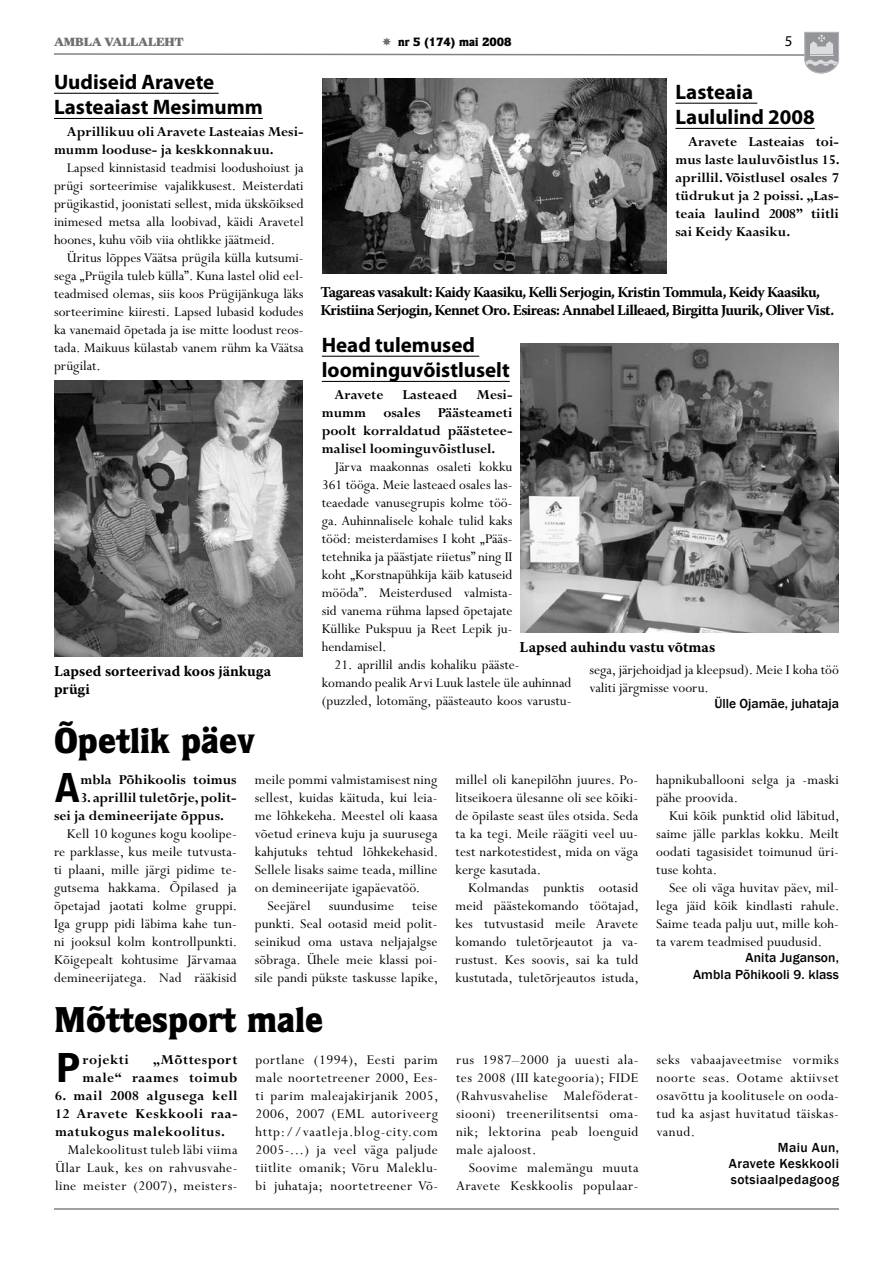
<style>
.page{position:relative;width:893px;height:1263px;background:#fff}
.page>*{position:absolute;margin:0;border:0;box-sizing:border-box;transform-origin:0 0}
.t1{font:900 39.45px "Bell Gothic Std";color:#000}
.t2{font:900 36px "Quorum Std";color:#000}
.t3{font:700 21px/25.2px "Myriad Pro";color:#000}
.t4{font:15px/18px "Perpetua Std";letter-spacing:.01em;color:#000;text-align:justify}
.t5{font:700 15px/18px "Perpetua Std";color:#000;text-align:justify}
.t6{font:700 15px/18px "Warnock Pro";letter-spacing:-.035em;color:#000}
.t7{font:15px/18px "Perpetua Std";letter-spacing:.03em;color:#000;text-align:right}
.t8{font:700 15px/18px "Perpetua Std";letter-spacing:.03em;color:#000;text-align:right}
.t9{font:700 15px/18px "Warnock Pro";letter-spacing:.005em;color:#000}
.t10{font:700 15px "Warnock Pro";color:#000}
.t11{font:15px "Myriad Pro";color:#000}
.t12{font:500 13.5px/16.2px "Franklin Gothic";letter-spacing:.01em;color:#000;text-align:right}
.t13{font:900 12px "Quorum Std";color:#000}
.t14{font:900 12px "Farnham Display";color:#6d6f71}
</style>
<div class="page">
<hr style="left:54px;top:1208px;width:785px;height:2px;background:#808285">
<div style="left:804px;top:32px;width:35px;height:27px;background:#939598;border:1px solid #b0b2b4"></div>
<hr style="left:54px;top:93px;width:165px;height:1px;background:#000">
<hr style="left:54px;top:118px;width:209px;height:1px;background:#000">
<img style="left:54px;top:381px;width:249px;height:276px">
<img style="left:323px;top:79px;width:343px;height:194px">
<hr style="left:675px;top:103px;width:82px;height:1px;background:#000">
<hr style="left:675px;top:128px;width:140px;height:1px;background:#000">
<hr style="left:322px;top:356px;width:157px;height:1px;background:#000">
<hr style="left:322px;top:381px;width:188px;height:1px;background:#000">
<img style="left:521px;top:343px;width:318px;height:290px">
<svg style="left:54px;top:35px;width:785px;height:39px"></svg>
<p class="t14" style="left:54px;top:35px;width:131px">AMBLA VALLALEHT</p>
<p class="t13" style="left:398px;top:34px;width:115px">nr 5 (174) mai 2008</p>
<p class="t11" style="left:785px;top:32px;width:9px">5</p>
<h3 class="t3" style="left:54px;top:68px;width:210px">Uudiseid Aravete<br>Lasteaiast Mesimumm</h3>
<p class="t5" style="left:54px;top:123px;width:251px;text-indent:13px">Aprillikuu oli Aravete Lasteaias Mesi&shy;mumm looduse- ja keskkonnakuu.</p>
<p class="t4" style="left:54px;top:159px;width:251px;text-indent:13px">Lapsed kinnistasid teadmisi loodushoiust ja prügi sorteerimise vajalikkusest. Meisterdati prügikastid, joonistati sellest, mida ükskõiksed inimesed metsa alla loobivad, käidi Aravetel hoones, kuhu võib viia ohtlikke jäätmeid.</p>
<p class="t4" style="left:54px;top:249px;width:251px;text-indent:13px">Üritus lõppes Väätsa prügila külla kutsumi&shy;sega „Prügila tuleb külla”. Kuna lastel olid eel&shy;teadmised olemas, siis koos Prügijänkuga läks sorteerimine kiiresti. Lapsed lubasid kodudes ka vanemaid õpetada ja ise mitte loodust reos&shy;tada. Maikuus külastab vanem rühm ka Väätsa prügilat.</p>
<h3 class="t3" style="left:675px;top:78px;width:141px">Lasteaia<br>Laululind 2008</h3>
<p class="t5" style="left:675px;top:133px;width:166px;text-indent:13px">Aravete Lasteaias toi&shy;mus laste lauluvõistlus 15. aprillil. Võistlusel osales 7 tüdrukut ja 2 poissi. „Las&shy;teaia laulind 2008” tiitli sai Keidy Kaasiku.</p>
<p class="t6" style="left:320px;top:282px;width:515px">Tagareas vasakult: Kaidy Kaasiku, Kelli Serjogin, Kristin Tommula, Keidy Kaasiku,<br>Kristiina Serjogin, Kennet Oro. Esireas: Annabel Lilleaed, Birgitta Juurik, Oliver Vist.</p>
<h3 class="t3" style="left:322px;top:331px;width:189px">Head tulemused loominguvõistluselt</h3>
<p class="t5" style="left:335px;top:386px;width:50px">Aravete</p>
<p class="t5" style="left:403px;top:386px;width:56px">Lasteaed</p>
<p class="t5" style="left:322px;top:386px;width:192px;text-indent:155px">Mesi&shy;mumm osales Päästeameti poolt korraldatud päästetee&shy;malisel loominguvõistlusel.</p>
<p class="t4" style="left:322px;top:458px;width:192px;text-indent:13px">Järva maakonnas osaleti kokku 361 tööga. Meie lasteaed osales las&shy;teaedade vanusegrupis kolme töö&shy;ga. Auhinnalisele kohale tulid kaks tööd: meisterdamises I koht „Pääs&shy;tetehnika ja päästjate riietus” ning II koht „Korstnapühkija käib katuseid mööda”. Meisterdused valmista&shy;sid vanema rühma lapsed õpetajate Küllike Pukspuu ja Reet Lepik ju&shy;hendamisel.</p>
<p class="t4" style="left:322px;top:656px;width:251px;text-align:left;text-indent:13px">21. aprillil andis kohaliku pääste&shy;komando pealik Arvi Luuk lastele üle auhinnad (puzzled, lotomäng, päästeauto koos varustu-</p>
<p class="t4" style="left:589px;top:661px;width:251px">sega, järjehoidjad ja kleepsud). Meie I koha töö valiti järgmisse vooru.</p>
<p class="t10" style="left:520px;top:638px;width:197px">Lapsed auhindu vastu võtmas</p>
<p class="t9" style="left:54px;top:662px;width:219px">Lapsed sorteerivad koos jänkuga prügi</p>
<p class="t12" style="left:714px;top:695px;width:126px">Ülle Ojamäe, juhataja</p>
<h2 class="t2" style="left:54px;top:718px;width:203px">Õpetlik päev</h2>
<h1 class="t1" style="left:54px;top:765px;width:28px">A</h1>
<p class="t5" style="left:80px;top:771px;width:158px">mbla Põhikoolis toimus</p>
<p class="t5" style="left:54px;top:789px;width:184px;text-indent:26px">3. aprillil tuletõrje, polit&shy;sei ja demineerijate õppus.</p>
<p class="t4" style="left:54px;top:825px;width:185px;text-indent:13px">Kell 10 kogunes kogu koolipe&shy;re parklasse, kus meile tutvusta&shy;ti plaani, mille järgi pidime te&shy;gutsema hakkama. Õpilased ja õpetajad jaotati kolme gruppi.<br>Iga grupp pidi läbima kahe tun&shy;ni jooksul kolm kontrollpunkti.<br>Kõigepealt kohtusime Järvamaa demineerijatega. Nad rääkisid</p>
<p class="t4" style="left:255px;top:771px;width:185px">meile pommi valmistamisest ning sellest, kuidas käituda, kui leia&shy;me lõhkekeha. Meestel oli kaasa võetud erineva kuju ja suurusega kahjutuks tehtud lõhkekehasid.<br>Sellele lisaks saime teada, milline on demineerijate igapäevatöö.</p>
<p class="t4" style="left:255px;top:897px;width:185px;text-indent:13px">Seejärel suundusime teise punkti. Seal ootasid meid polit&shy;seinikud oma ustava neljajalgse sõbraga. Ühele meie klassi poi&shy;sile pandi pükste taskusse lapike,</p>
<h2 class="t2" style="left:54px;top:997px;width:271px">Mõttesport male</h2>
<p class="t4" style="left:455px;top:771px;width:184px">millel oli kanepilõhn juures. Po&shy;litseikoera ülesanne oli see kõiki&shy;de õpilaste seast üles otsida. Seda ta ka tegi. Meile räägiti veel uu&shy;test narkotestidest, mida on väga kerge kasutada.</p>
<p class="t4" style="left:455px;top:879px;width:185px;text-indent:13px">Kolmandas punktis ootasid meid päästekomando töötajad, kes tutvustasid meile Aravete komando tuletõrjeautot ja va&shy;rustust. Kes soovis, sai ka tuld kustutada, tuletõrjeautos istuda,</p>
<h1 class="t1" style="left:55px;top:1044px;width:28px">P</h1>
<p class="t8" style="left:83px;top:1051px;width:48px">rojekti</p>
<p class="t8" style="left:83px;top:1051px;width:156px">„Mõttesport<br>male“ raames toimub</p>
<p class="t5" style="left:55px;top:1087px;width:184px">6. mail 2008 algusega kell 12 Aravete Keskkooli raa&shy;matukogus malekoolitus.</p>
<p class="t4" style="left:55px;top:1141px;width:184px;text-indent:13px">Malekoolitust tuleb läbi viima Ülar Lauk, kes on rahvusvahe&shy;line meister (2007), meisters-</p>
<p class="t4" style="left:256px;top:1051px;width:185px">portlane (1994), Eesti parim male noortetreener 2000, Ees&shy;ti parim maleajakirjanik 2005, 2006, 2007 (EML autoriveerg http://vaatleja.blog-city.com 2005-...) ja veel väga paljude tiitlite omanik; Võru Maleklu&shy;bi juhataja; noortetreener Võ-</p>
<p class="t4" style="left:456px;top:1051px;width:184px">rus 1987–2000 ja uuesti ala&shy;tes 2008 (III kategooria); FIDE (Rahvusvahelise Maleföderat&shy;siooni) treenerilitsentsi oma&shy;nik; lektorina peab loenguid male ajaloost.</p>
<p class="t7" style="left:456px;top:1159px;width:184px">Soovime malemängu muuta<br>Aravete Keskkoolis populaar-</p>
<p class="t4" style="left:656px;top:771px;width:184px">hapnikuballooni selga ja -maski pähe proovida.</p>
<p class="t4" style="left:656px;top:807px;width:185px;text-indent:13px">Kui kõik punktid olid läbitud, saime jälle parklas kokku. Meilt oodati tagasisidet toimunud üri&shy;tuse kohta.</p>
<p class="t4" style="left:656px;top:879px;width:185px;text-indent:13px">See oli väga huvitav päev, mil&shy;lega jäid kõik kindlasti rahule.<br>Saime teada palju uut, mille koh&shy;ta varem teadmised puudusid.</p>
<p class="t12" style="left:693px;top:950px;width:147px">Anita Juganson,<br>Ambla Põhikooli 9. klass</p>
<p class="t4" style="left:656px;top:1051px;width:184px">seks vabaajaveetmise vormiks noorte seas. Ootame aktiivset osavõttu ja koolitusele on ooda&shy;tud ka asjast huvitatud täiskas&shy;vanud.</p>
<p class="t12" style="left:729px;top:1139px;width:111px;text-align:justify;text-indent:49px">Maiu Aun, Aravete Keskkooli sotsiaalpedagoog</p>
</div>
